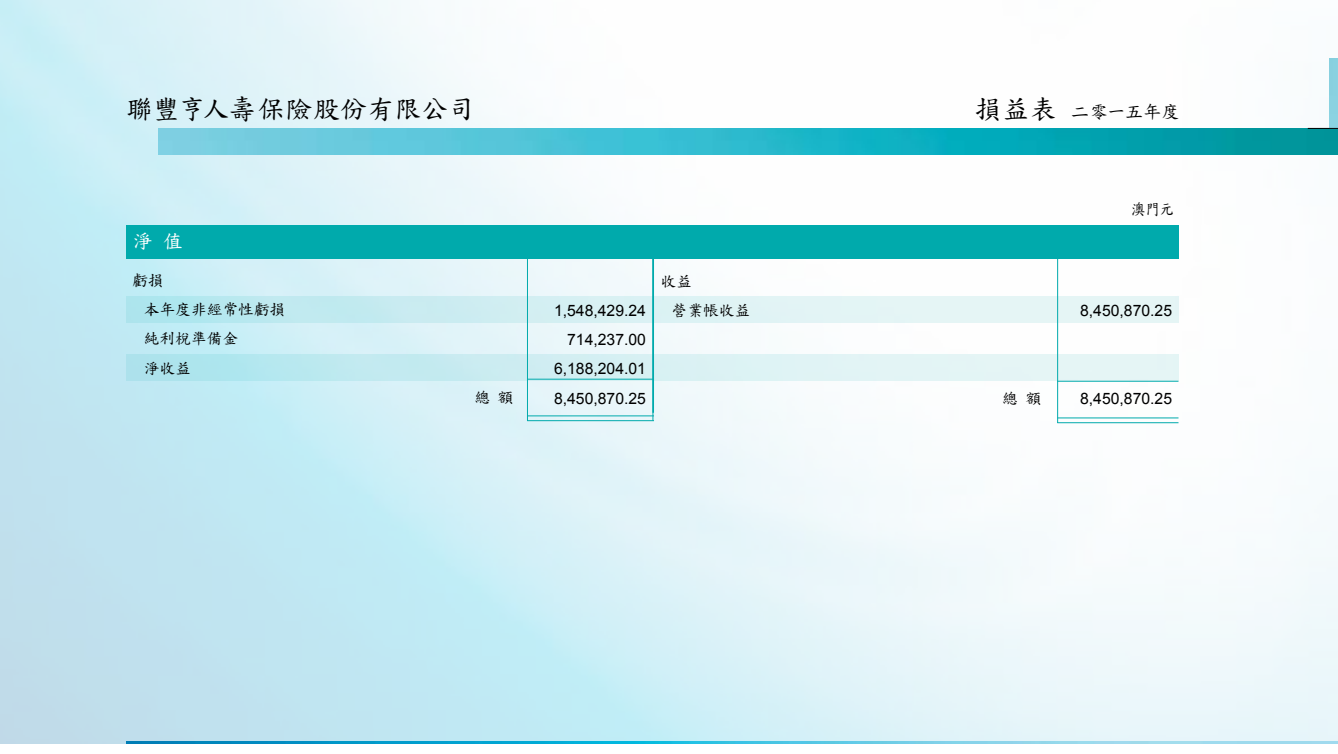
<style>
.page{position:relative;width:1338px;height:754px;background:#fff}
.page>*{position:absolute;margin:0;border:0;box-sizing:border-box;transform-origin:0 0}
.t1{font:27px "DF Kai Shu SB Estd BF";color:#000}
.t2{font:20.25px "DF Kai Shu SB Estd BF";color:#fff}
.t3{font:18px "DF Kai Shu SB Estd BF";letter-spacing:.01em;color:#000}
.t4{font:15.75px/29.2px "Arial";color:#000;text-align:right}
.t5{font:15.75px/29.2px "DF Kai Shu SB Estd BF";color:#000}
.t6{font:15.75px "DF Kai Shu SB Estd BF";color:#000;scale:.9 1}
.s1{font-size:27px}
</style>
<div class="page">
<img style="left:0;top:0;width:1338px;height:743px">
<img style="left:126px;top:741px;width:1212px;height:2px">
<div style="left:126px;top:296px;width:1053px;height:26px;background:linear-gradient(to right,#b7e7ef,#f1f8f7)"></div>
<div style="left:126px;top:354px;width:1053px;height:27px;background:linear-gradient(to right,#b1e5ee,#f1f8f7)"></div>
<img style="left:158px;top:128px;width:1180px;height:27px">
<div style="left:126px;top:224px;width:1053px;height:34px;background:#00aaac"></div>
<hr style="left:1057px;top:422px;width:122px;height:1px;background:#00aaac">
<hr style="left:1057px;top:417px;width:122px;height:1px;background:#00aaac">
<hr style="left:1057px;top:381px;width:122px;height:1px;background:#00aaac">
<hr style="left:652px;top:258px;width:2px;height:154px;background:#00aaac">
<hr style="left:1057px;top:258px;width:1px;height:165px;background:#00aaac">
<img style="left:1330px;top:58px;width:8px;height:70px">
<hr style="left:1308px;top:128px;width:30px;height:1px;background:#000">
<hr style="left:653px;top:258px;width:1px;height:162px;background:#00aaac">
<hr style="left:527px;top:259px;width:1px;height:162px;background:#00aaac">
<hr style="left:527px;top:420px;width:127px;height:1px;background:#00aaac">
<hr style="left:527px;top:415px;width:127px;height:1px;background:#00aaac">
<hr style="left:527px;top:378px;width:127px;height:1px;background:#00aaac">
<h1 class="t1" style="left:126px;top:95px;width:350px">聯豐亨人壽保險股份有限公司</h1>
<p class="t3" style="left:975px;top:102px;width:206px"><span class="s1">損益表</span> 二零一五年度</p>
<p class="t2" style="left:133px;top:230px;width:52px">淨值</p>
<p class="t5" style="left:144px;top:265px;width:143px;text-indent:-11px">虧損<br>本年度非經常性虧損純利梲準備金<br>淨收益</p>
<p class="t5" style="left:474px;top:382px;width:41px">總額</p>
<p class="t4" style="left:554px;top:295px;width:93px">1,548,429.24<br>714,237.00<br>6,188,204.01<br>8,450,870.25</p>
<p class="t5" style="left:672px;top:266px;width:80px;text-indent:-11px">收益<br>營業帳收益</p>
<p class="t5" style="left:1002px;top:383px;width:41px">總額</p>
<p class="t6" style="left:1131px;top:202px;width:49px">澳門元</p>
<p class="t4" style="left:1080px;top:295px;width:93px">8,450,870.25</p>
<p class="t4" style="left:1080px;top:383px;width:93px">8,450,870.25</p>
</div>
